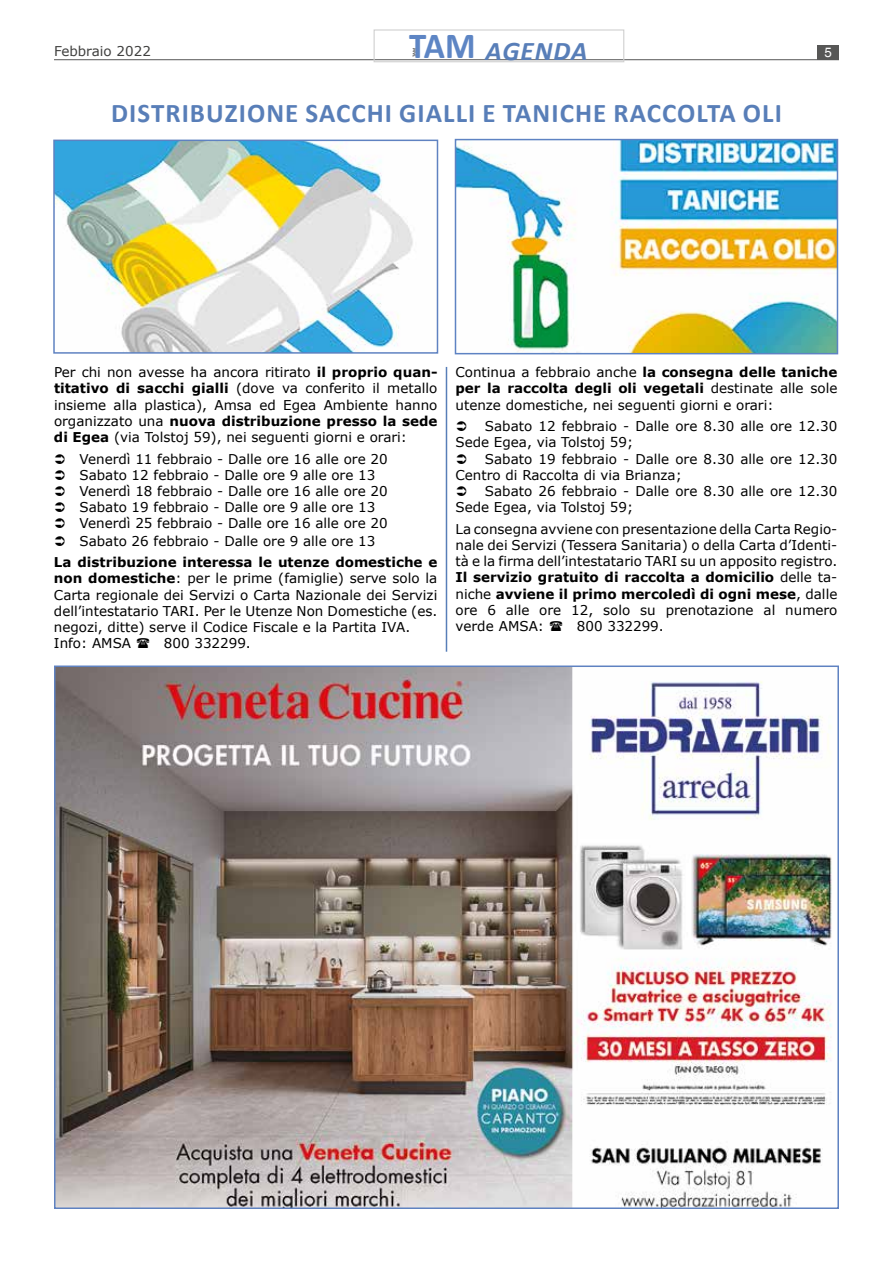
<style>
.page{position:relative;width:893px;height:1263px;background:#fff}
.page>*{position:absolute;margin:0;border:0;box-sizing:border-box;transform-origin:0 0}
.t1{font:700 36.9px "Calibri";color:#5d85c4;scale:.95 1}
.t2{font:700 27px "Calibri";letter-spacing:.04em;color:#587eb8}
.t3{font:italic 700 27px "Calibri";letter-spacing:.04em;color:#587eb8}
.t4{font:13.5px/16.2px "Verdana";color:#000}
.t5{font:13.5px "Verdana";color:#3f3f3e}
.t6{font:13.5px "Helvetica";color:#fff}
.t7{font:3.9px "Calibri";color:#000;scale:1.23 1}
.s1{font-weight:700}
</style>
<div class="page">
<hr style="left:54px;top:59px;width:785px;height:1px;background:#575756">
<div style="left:818px;top:46px;width:21px;height:14px;background:#575756"></div>
<img style="left:57px;top:668px;width:775px;height:538px">
<div style="left:374px;top:29px;width:250px;height:33px;border:1px solid #d0d0d0"></div>
<img style="left:56px;top:143px;width:357px;height:208px">
<div style="left:53px;top:140px;width:385px;height:214px;border:2px solid #5f82c1"></div>
<img style="left:458px;top:142px;width:377px;height:209px">
<div style="left:455px;top:139px;width:383px;height:215px;border:2px solid #5e83c3"></div>
<hr style="left:446px;top:367px;width:1px;height:285px;background:#587eb8">
<p class="t5" style="left:54px;top:42px;width:98px">Febbraio 2022</p>
<h1 class="t1" style="left:409px;top:20px;width:71px">TAM</h1>
<p class="t7" style="left:412px;top:57px;width:9px;rotate:-90deg">TAM</p>
<h2 class="t3" style="left:486px;top:32px;width:104px">AGENDA</h2>
<h2 class="t2" style="left:111px;top:94px;width:672px">DISTRIBUZIONE SACCHI GIALLI E TANICHE RACCOLTA OLI</h2>
<p class="t6" style="left:825px;top:45px;width:9px">5</p>
<p class="t4" style="left:54px;top:364px;width:385px;text-align:justify">Per chi non avesse ha ancora ritirato <span class="s1">il proprio quan&shy;titativo di sacchi gialli</span> (dove va conferito il metallo insieme alla plastica), Amsa ed Egea Ambiente hanno organizzato una <span class="s1">nuova distribuzione presso la sede di Egea</span> (via Tolstoj 59), nei seguenti giorni e orari:</p>
<p class="t4" style="left:80px;top:450px;width:310px">Venerdì 11 febbraio - Dalle ore 16 alle ore 20<br>Sabato 12 febbraio - Dalle ore 9 alle ore 13<br>Venerdì 18 febbraio - Dalle ore 16 alle ore 20<br>Sabato 19 febbraio - Dalle ore 9 alle ore 13<br>Venerdì 25 febbraio - Dalle ore 16 alle ore 20<br>Sabato 26 febbraio - Dalle ore 9 alle ore 13</p>
<p class="t4" style="left:54px;top:554px;width:385px"><span class="s1">La distribuzione interessa le utenze domestiche e non domestiche</span>: per le prime (famiglie) serve solo la Carta regionale dei Servizi o Carta Nazionale dei Servizi dell’intestatario TARI. Per le Utenze Non Domestiche (es. negozi, ditte) serve il Codice Fiscale e la Partita IVA.<br>Info: AMSA</p>
<p class="t4" style="left:164px;top:635px;width:88px">800 332299.</p>
<p class="t4" style="left:455px;top:364px;width:383px;text-align:justify">Continua a febbraio anche <span class="s1">la consegna delle taniche per la raccolta degli oli vegetali</span> destinate alle sole utenze domestiche, nei seguenti giorni e orari:</p>
<p class="t4" style="left:455px;top:418px;width:383px;text-indent:29px">Sabato 12 febbraio - Dalle ore 8.30 alle ore 12.30<br>Sede Egea, via Tolstoj 59;</p>
<p class="t4" style="left:455px;top:450px;width:383px;text-indent:29px">Sabato 19 febbraio - Dalle ore 8.30 alle ore 12.30<br>Centro di Raccolta di via Brianza;</p>
<p class="t4" style="left:455px;top:483px;width:383px;text-indent:29px">Sabato 26 febbraio - Dalle ore 8.30 alle ore 12.30<br>Sede Egea, via Tolstoj 59;</p>
<p class="t4" style="left:455px;top:521px;width:383px;text-align:justify">La consegna avviene con presentazione della Carta Regio&shy;nale dei Servizi (Tessera Sanitaria) o della Carta d’Identi&shy;tà e la firma dell’intestatario TARI su un apposito registro.<br><span class="s1">Il servizio gratuito di raccolta a domicilio</span> delle ta&shy;niche <span class="s1">avviene il primo mercoledì di ogni mese</span>, dalle ore 6 alle ore 12, solo su prenotazione al numero verde AMSA:</p>
<p class="t4" style="left:577px;top:618px;width:88px">800 332299.</p>
</div>
